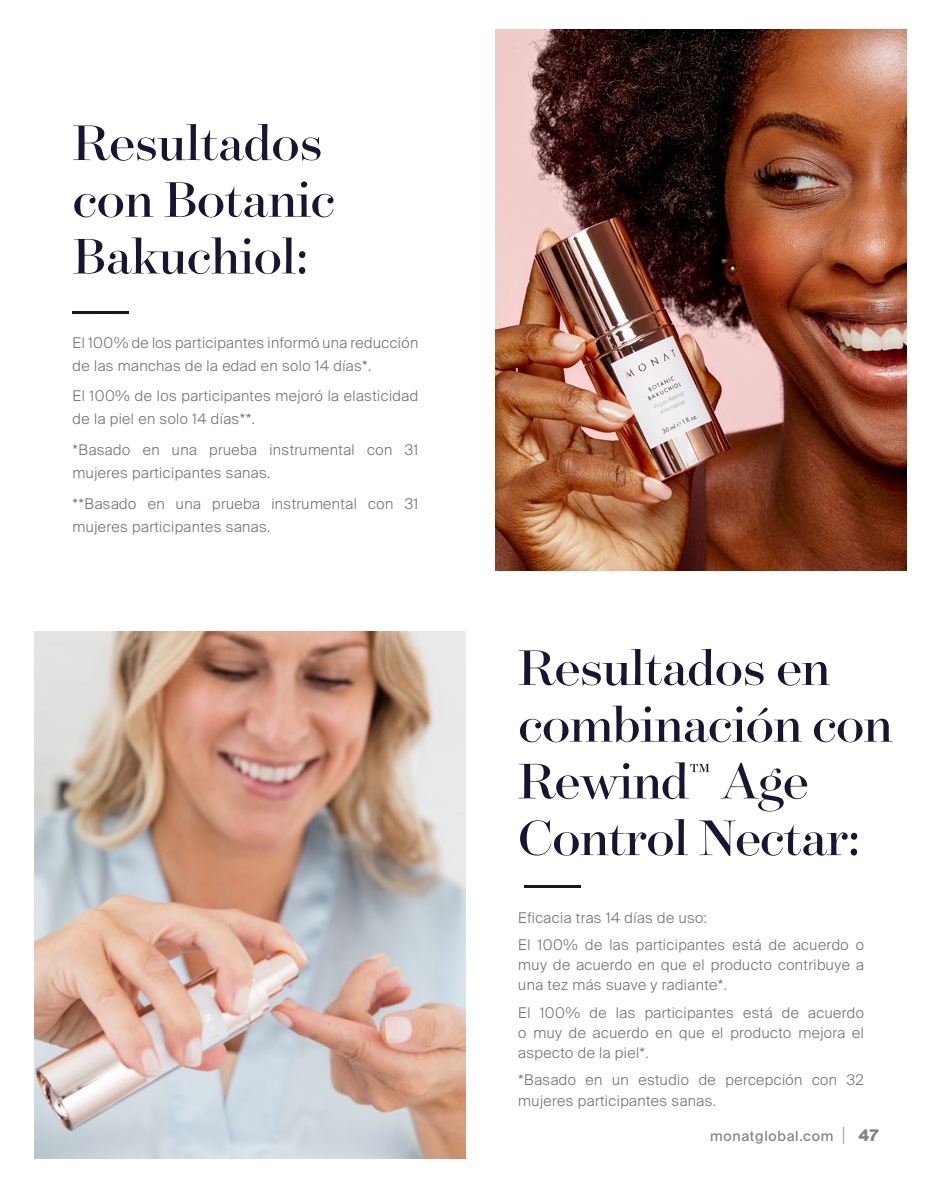
<style>
.page{position:relative;width:936px;height:1188px;background:#fff}
.page>*{position:absolute;margin:0;border:0;box-sizing:border-box;transform-origin:0 0}
.t1{font:56.8px/56.6px "Surveyor Fine";letter-spacing:-.015em;color:#181434}
.t2{font:300 14.6px/23px "Suisse Intl";letter-spacing:.03em;color:#6d6e71}
.t3{font:14px "Suisse Intl";letter-spacing:.05em;color:#808285}
.s1{font-family:"Brandon Grotesque";font-weight:700;font-size:16px}
.s2{font-weight:700;font-size:16px}
</style>
<div class="page">
<img style="left:495px;top:29px;width:412px;height:542px">
<img style="left:35px;top:631px;width:431px;height:527px">
<hr style="left:73px;top:311px;width:56px;height:3px;background:#181434">
<hr style="left:524px;top:886px;width:57px;height:2px;background:#181434">
<h1 class="t1" style="left:73px;top:113px;width:264px">Resultados con Botanic<br>Bakuchiol:</h1>
<p class="t2" style="left:73px;top:331px;width:347px">El 100% de los participantes informó una reducción de las manchas de la edad en solo 14 días*.</p>
<p class="t2" style="left:73px;top:385px;width:347px">El 100% de los participantes mejoró la elasticidad de la piel en solo 14 días**.</p>
<p class="t2" style="left:73px;top:439px;width:347px">*Basado en una prueba instrumental con 31 mujeres participantes sanas.</p>
<p class="t2" style="left:73px;top:492px;width:347px">**Basado en una prueba instrumental con 31 mujeres participantes sanas.</p>
<h1 class="t1" style="left:518px;top:638px;width:376px">Resultados en combinación con<br>Rewind™ Age<br>Control Nectar:</h1>
<p class="t2" style="left:518px;top:904px;width:347px;line-height:27.6px">Eficacia tras 14 días de uso:<br>El 100% de las participantes está de acuerdo o</p>
<p class="t2" style="left:518px;top:955px;width:347px;line-height:20px">muy de acuerdo en que el producto contribuye a una tez más suave y radiante*.</p>
<p class="t2" style="left:518px;top:1003px;width:347px;line-height:20px;text-align:justify">El 100% de las participantes está de acuerdo o muy de acuerdo en que el producto mejora el aspecto de la piel*.</p>
<p class="t2" style="left:518px;top:1070px;width:347px;line-height:20px">*Basado en un estudio de percepción con 32 mujeres participantes sanas.</p>
<p class="t3" style="left:710px;top:1128px;width:170px">monatglobal.com <span class="s1">|</span> <span class="s2">47</span></p>
</div>
